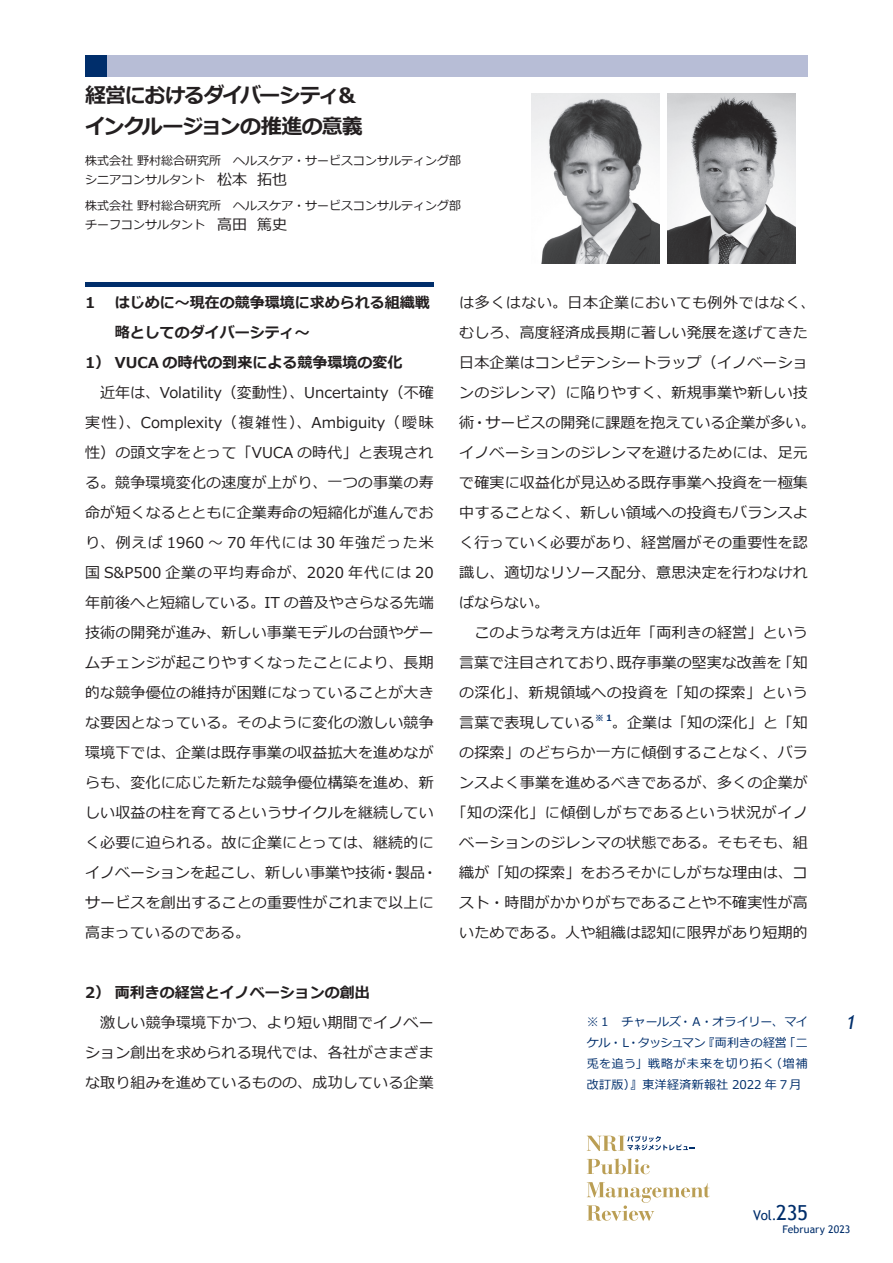
<style>
.page{position:relative;width:893px;height:1263px;background:#fff}
.page>*{position:absolute;margin:0;border:0;box-sizing:border-box;transform-origin:0 0}
.t1{font:700 21px/30px "Meiryo";letter-spacing:-.045em;color:#231f20}
.t2{font:italic 19.5px "Trebuchet MS";color:#002e6b}
.t3{font:15px/30px "Meiryo";letter-spacing:.01em;color:#231f20}
.t4{font:700 15px "Meiryo";color:#231f20}
.t5{font:13.5px "Trebuchet MS";color:#002e6b}
.t6{font:12px/19.5px "Meiryo";color:#231f20}
.t7{font:12px/21px "Meiryo";letter-spacing:.01em;color:#002e6b}
.t8{font:10.5px "Trebuchet MS";letter-spacing:.01em;color:#002e6b}
.t9{font:700 8.7px "Meiryo";color:#002e6b}
.s1{font-size:15px}
.s2{font-size:20.7px}
</style>
<div class="page">
<svg style="left:587px;top:1136px;width:108px;height:15px"></svg>
<svg style="left:587px;top:1158px;width:63px;height:16px"></svg>
<svg style="left:587px;top:1182px;width:123px;height:39px"></svg>
<div style="left:85px;top:55px;width:723px;height:22px;background:#b7bdd6"></div>
<div style="left:85px;top:55px;width:21px;height:22px;background:#002e6b"></div>
<div style="left:85px;top:282px;width:349px;height:5px;background:#002e6b"></div>
<img style="left:531px;top:94px;width:128px;height:170px">
<img style="left:668px;top:94px;width:127px;height:170px">
<h1 class="t1" style="left:85px;top:82px;width:279px">経営におけるダイバーシティ＆インクルージョンの推進の意義</h1>
<p class="t6" style="left:85px;top:151px;width:378px">株式会社 野村総合研究所　ヘルスケア・サービスコンサルティング部シニアコンサルタント　<span class="s1">松本 拓也</span></p>
<p class="t6" style="left:85px;top:196px;width:378px">株式会社 野村総合研究所　ヘルスケア・サービスコンサルティング部チーフコンサルタント　<span class="s1">高田 篤史</span></p>
<p class="t4" style="left:85px;top:292px;width:12px">1</p>
<p class="t4" style="left:115px;top:292px;width:316px">はじめに～現在の競争環境に求められる組織戦</p>
<p class="t4" style="left:115px;top:322px;width:196px">略としてのダイバーシティ～</p>
<p class="t4" style="left:85px;top:352px;width:319px">1） VUCA の時代の到来による競争環境の変化</p>
<p class="t3" style="left:85px;top:379px;width:354px">　近年は、Volatility（変動性）、Uncertainty（不確実性）、Complexity（複雑性）、Ambiguity（曖昧性）の頭文字をとって「VUCA の時代」と表現される。競争環境変化の速度が上がり、一つの事業の寿命が短くなるとともに企業寿命の短縮化が進んでおり、例えば 1960 ～ 70 年代には 30 年強だった米国 S&amp;P500 企業の平均寿命が、2020 年代には 20年前後へと短縮している。IT の普及やさらなる先端技術の開発が進み、新しい事業モデルの台頭やゲームチェンジが起こりやすくなったことにより、長期的な競争優位の維持が困難になっていることが大きな要因となっている。そのように変化の激しい競争環境下では、企業は既存事業の収益拡大を進めながらも、変化に応じた新たな競争優位構築を進め、新しい収益の柱を育てるというサイクルを継続していく必要に迫られる。故に企業にとっては、継続的にイノベーションを起こし、新しい事業や技術・製品・サービスを創出することの重要性がこれまで以上に高まっているのである。</p>
<p class="t4" style="left:85px;top:982px;width:286px">2） 両利きの経営とイノベーションの創出</p>
<p class="t3" style="left:85px;top:1009px;width:350px;text-align:justify">　激しい競争環境下かつ、より短い期間でイノベーション創出を求められる現代では、各社がさまざまな取り組みを進めているものの、成功している企業</p>
<p class="t3" style="left:459px;top:289px;width:358px">は多くはない。日本企業においても例外ではなく、むしろ、高度経済成長期に著しい発展を遂げてきた日本企業はコンピテンシートラップ（イノベーションのジレンマ）に陥りやすく、新規事業や新しい技術・サービスの開発に課題を抱えている企業が多い。イノベーションのジレンマを避けるためには、足元で確実に収益化が見込める既存事業へ投資を一極集中することなく、新しい領域への投資もバランスよく行っていく必要があり、経営層がその重要性を認識し、適切なリソース配分、意思決定を行わなければならない。<br>　このような考え方は近年「両利きの経営」という言葉で注目されており、既存事業の堅実な改善を「知の深化」、新規領域への投資を「知の探索」という言葉で表現している</p>
<p class="t9" style="left:595px;top:712px;width:18px">※ 1</p>
<p class="t3" style="left:452px;top:709px;width:358px;text-align:right">。企業は「知の深化」と「知<br>の探索」のどちらか一方に傾倒することなく、バランスよく事業を進めるべきであるが、多くの企業が「知の深化」に傾倒しがちであるという状況がイノベーションのジレンマの状態である。そもそも、組織が「知の探索」をおろそかにしがちな理由は、コスト・時間がかかりがちであることや不確実性が高いためである。人や組織は認知に限界があり短期的</p>
<p class="t7" style="left:587px;top:1011px;width:228px">※ 1　チャールズ・Ａ・オライリー、マイケル・Ｌ・タッシュマン『両利きの経営「二兎を追う」戦略が未来を切り拓く（増補改訂版）』東洋経済新報社 2022 年 7 月　</p>
<h2 class="t2" style="left:845px;top:1011px;width:12px">1</h2>
<p class="t5" style="left:753px;top:1207px;width:56px">Vol.<span class="s2">235</span></p>
<p class="t8" style="left:782px;top:1223px;width:70px">February 2023</p>
</div>
